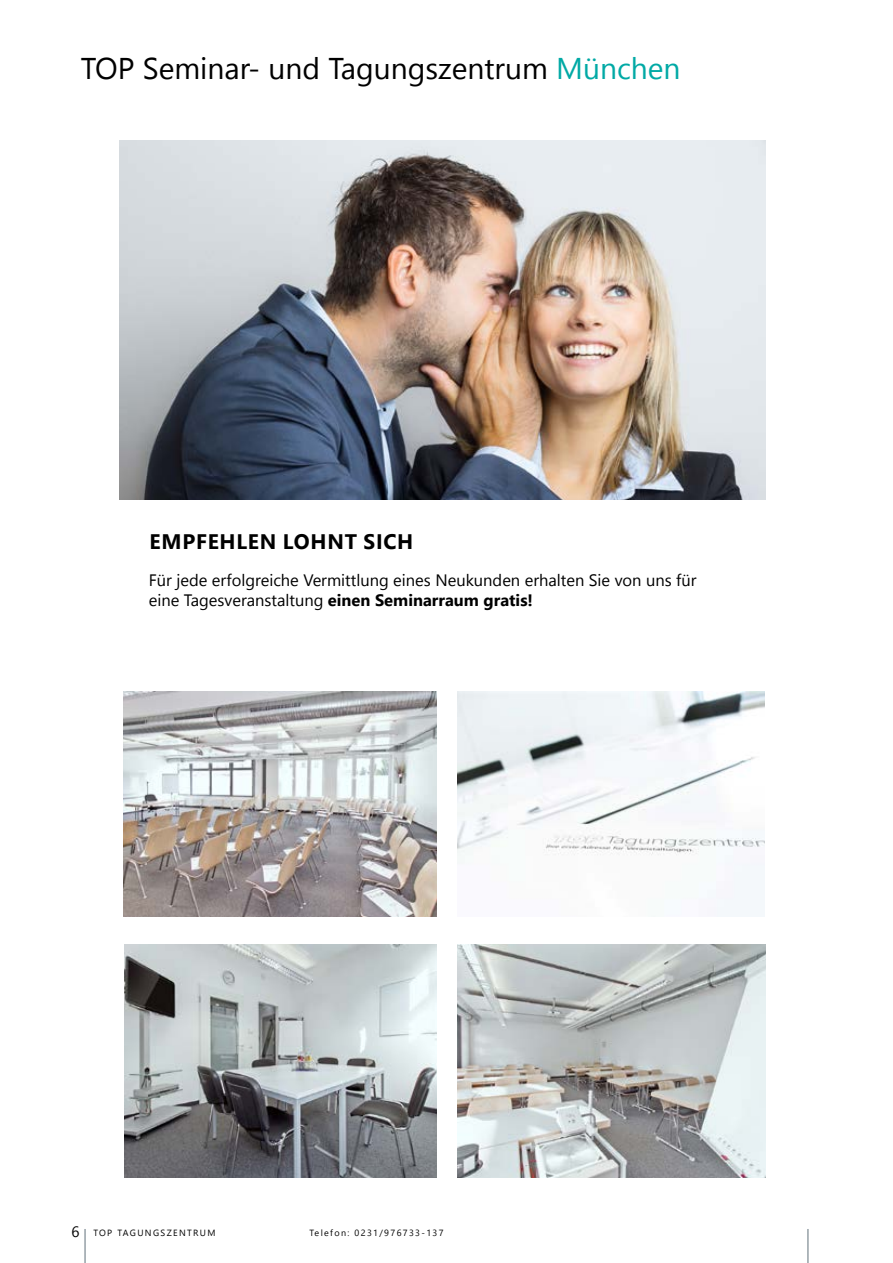
<style>
.page{position:relative;width:893px;height:1263px;background:#fff}
.page>*{position:absolute;margin:0;border:0;box-sizing:border-box;transform-origin:0 0}
.t1{font:30px "Segoe UI";color:#000}
.t2{font:700 21px "Segoe UI";color:#000}
.t3{font:16.5px/19.5px "Segoe UI";color:#000}
.t4{font:9px "Segoe UI";letter-spacing:.15em;color:#000}
.s1{color:#00a9a5}
.s2{font-weight:700}
.s3{font-size:15px}
</style>
<div class="page">
<hr style="left:807px;top:1229px;width:2px;height:34px;background:#839097">
<hr style="left:84px;top:1229px;width:2px;height:34px;background:#839097">
<img style="left:123px;top:691px;width:314px;height:225px">
<img style="left:458px;top:944px;width:307px;height:234px">
<img style="left:125px;top:944px;width:312px;height:234px">
<img style="left:458px;top:691px;width:307px;height:226px">
<img style="left:119px;top:140px;width:646px;height:360px">
<h1 class="t1" style="left:81px;top:44px;width:601px">TOP Seminar- und Tagungszentrum <span class="s1">München</span></h1>
<p class="t2" style="left:150px;top:525px;width:27px">Empfehle</p>
<p class="t2" style="left:260px;top:525px;width:38px">n loh</p>
<p class="t2" style="left:327px;top:525px;width:49px">nt sich</p>
<p class="t3" style="left:149px;top:570px;width:549px">Für jede erfolgreiche Vermittlung eines Neukunden erhalten Sie von uns für eine Tagesveranstaltung <span class="s2">einen Seminarraum gratis!</span></p>
<p class="t4" style="left:72px;top:1226px;width:146px"><span class="s3">6</span> TOP TAGUNGSZENTRUM</p>
<p class="t4" style="left:309px;top:1226px;width:136px">Telefon: 0231/976733-137</p>
</div>
